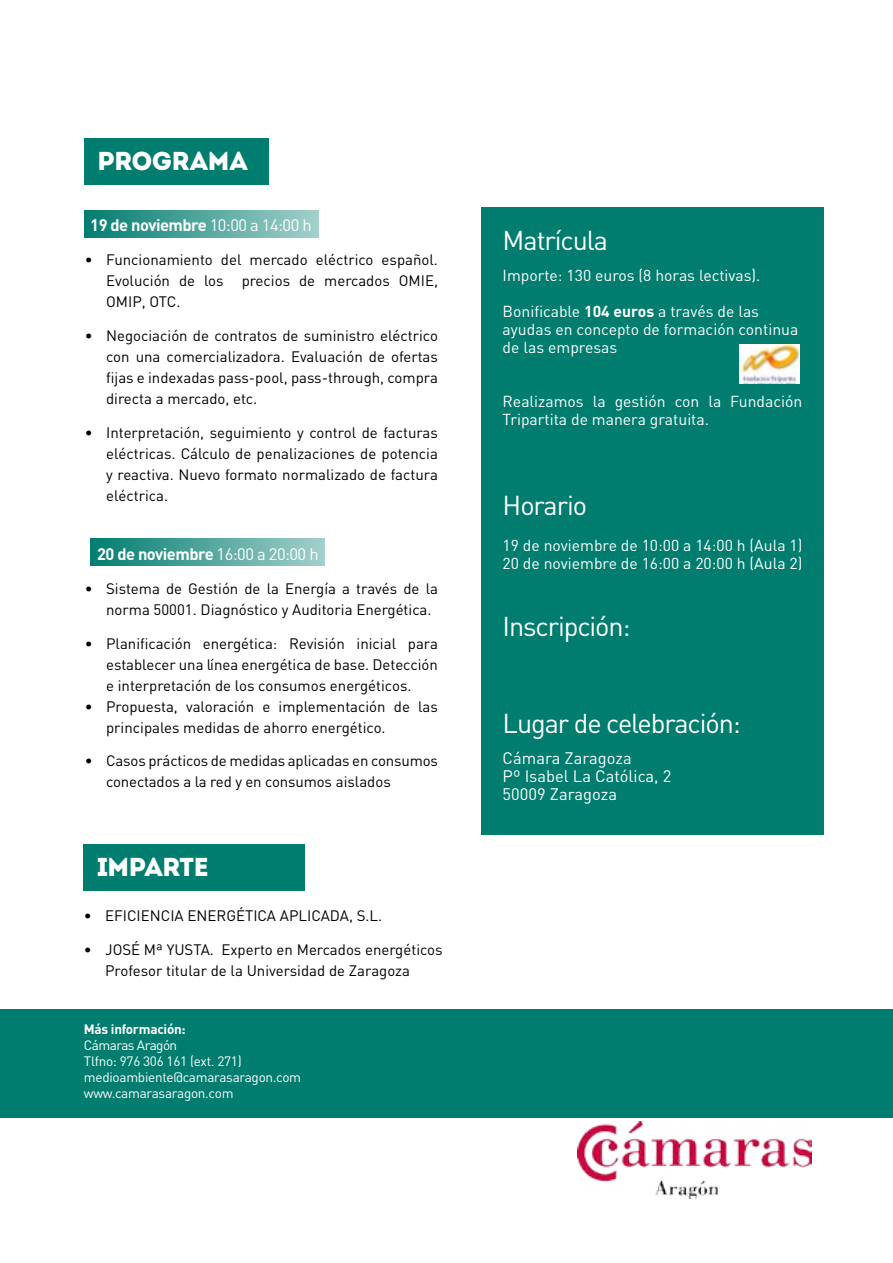
<style>
.page{position:relative;width:893px;height:1263px;background:#fff}
.page>*{position:absolute;margin:0;border:0;box-sizing:border-box;transform-origin:0 0}
.t1{font:27px "DIN";letter-spacing:-.04em;color:#fff}
.t2{font:25.95px "Intro";letter-spacing:-.03em;color:#fff}
.t3{font:700 16.5px "DIN";letter-spacing:-.03em;color:#fff}
.t4{font:16.5px/18px "DIN";color:#fff}
.t5{font:15.75px/18px "DIN";color:#fff}
.t6{font:15px/21px "DIN";color:#000;text-align:justify}
.t7{font:13.5px/16.2px "DIN";letter-spacing:-.02em;color:#fff}
.t8{font:700 13.5px "DIN";letter-spacing:-.02em;color:#fff}
.s1{font-weight:400}
.s2{font-weight:700}
</style>
<div class="page">
<div style="left:84px;top:210px;width:235px;height:28px;background:linear-gradient(to right,#027d6f,#a4d0cb)"></div>
<div style="left:84px;top:138px;width:185px;height:47px;background:#007d6f"></div>
<div style="left:0;top:1009px;width:893px;height:108px;background:#007d6f"></div>
<div style="left:90px;top:538px;width:235px;height:28px;background:linear-gradient(to right,#027d6f,#a4d0cb)"></div>
<div style="left:481px;top:207px;width:343px;height:627px;background:#007d6f"></div>
<img style="left:577px;top:1122px;width:235px;height:77px">
<div style="left:84px;top:844px;width:221px;height:47px;background:#007d6f"></div>
<img style="left:739px;top:344px;width:60px;height:40px">
<h2 class="t2" style="left:97px;top:145px;width:152px">PROGRAMA</h2>
<p class="t3" style="left:90px;top:215px;width:223px">19 de noviembre <span class="s1">10:00 a 14:00 h</span></p>
<p class="t6" style="left:106px;top:249px;width:333px;text-indent:-21px">• Funcionamiento del mercado eléctrico español.<br>Evolución de los precios de mercados OMIE, OMIP, OTC.</p>
<p class="t6" style="left:106px;top:325px;width:333px;text-indent:-21px">• Negociación de contratos de suministro eléctrico con una comercializadora. Evaluación de ofertas fijas e indexadas pass-pool, pass-through, compra directa a mercado, etc.</p>
<p class="t6" style="left:106px;top:422px;width:333px;text-indent:-21px">• Interpretación, seguimiento y control de facturas eléctricas. Cálculo de penalizaciones de potencia y reactiva. Nuevo formato normalizado de factura eléctrica.</p>
<p class="t3" style="left:97px;top:543px;width:223px">20 de noviembre <span class="s1">16:00 a 20:00 h</span></p>
<p class="t6" style="left:106px;top:578px;width:333px;text-indent:-21px">• Sistema de Gestión de la Energía a través de la norma 50001. Diagnóstico y Auditoria Energética.</p>
<p class="t6" style="left:106px;top:632px;width:333px;text-indent:-21px">• Planificación energética: Revisión inicial para establecer una línea energética de base. Detección e interpretación de los consumos energéticos.</p>
<p class="t6" style="left:106px;top:695px;width:333px;text-indent:-21px">• Propuesta, valoración e implementación de las principales medidas de ahorro energético.</p>
<p class="t6" style="left:106px;top:750px;width:333px;text-indent:-21px">• Casos prácticos de medidas aplicadas en consumos conectados a la red y en consumos aislados</p>
<h2 class="t2" style="left:97px;top:851px;width:113px">IMPARTE</h2>
<p class="t6" style="left:84px;top:905px;width:300px">• EFICIENCIA ENERGÉTICA APLICADA, S.L.</p>
<p class="t6" style="left:105px;top:938px;width:339px;text-indent:-21px">• JOSÉ Mª YUSTA. Experto en Mercados energéticos<br>Profesor titular de la Universidad de Zaragoza</p>
<p class="t8" style="left:84px;top:1020px;width:103px">Más información:</p>
<p class="t7" style="left:84px;top:1036px;width:219px">Cámaras Aragón<br>Tlfno: 976 306 161 (ext. 271) medioambiente@camarasaragon.com www.camarasaragon.com</p>
<h1 class="t1" style="left:503px;top:224px;width:107px">Matrícula</h1>
<p class="t5" style="left:503px;top:266px;width:259px">Importe: 130 euros (8 horas lectivas).</p>
<p class="t5" style="left:503px;top:302px;width:297px">Bonificable <span class="s2">104 euros</span> a través de las ayudas en concepto de formación continua de las empresas</p>
<p class="t5" style="left:503px;top:392px;width:301px">Realizamos la gestión con la Fundación<br>Tripartita de manera gratuita.</p>
<h1 class="t1" style="left:503px;top:488px;width:86px">Horario</h1>
<p class="t5" style="left:503px;top:536px;width:301px">19 de noviembre de 10:00 a 14:00 h (Aula 1)<br>20 de noviembre de 16:00 a 20:00 h (Aula 2)</p>
<h1 class="t1" style="left:503px;top:609px;width:130px">Inscripción:</h1>
<h1 class="t1" style="left:503px;top:707px;width:240px">Lugar de celebración:</h1>
<p class="t4" style="left:503px;top:749px;width:170px">Cámara Zaragoza<br>Pº Isabel La Católica, 2<br>50009 Zaragoza</p>
</div>
